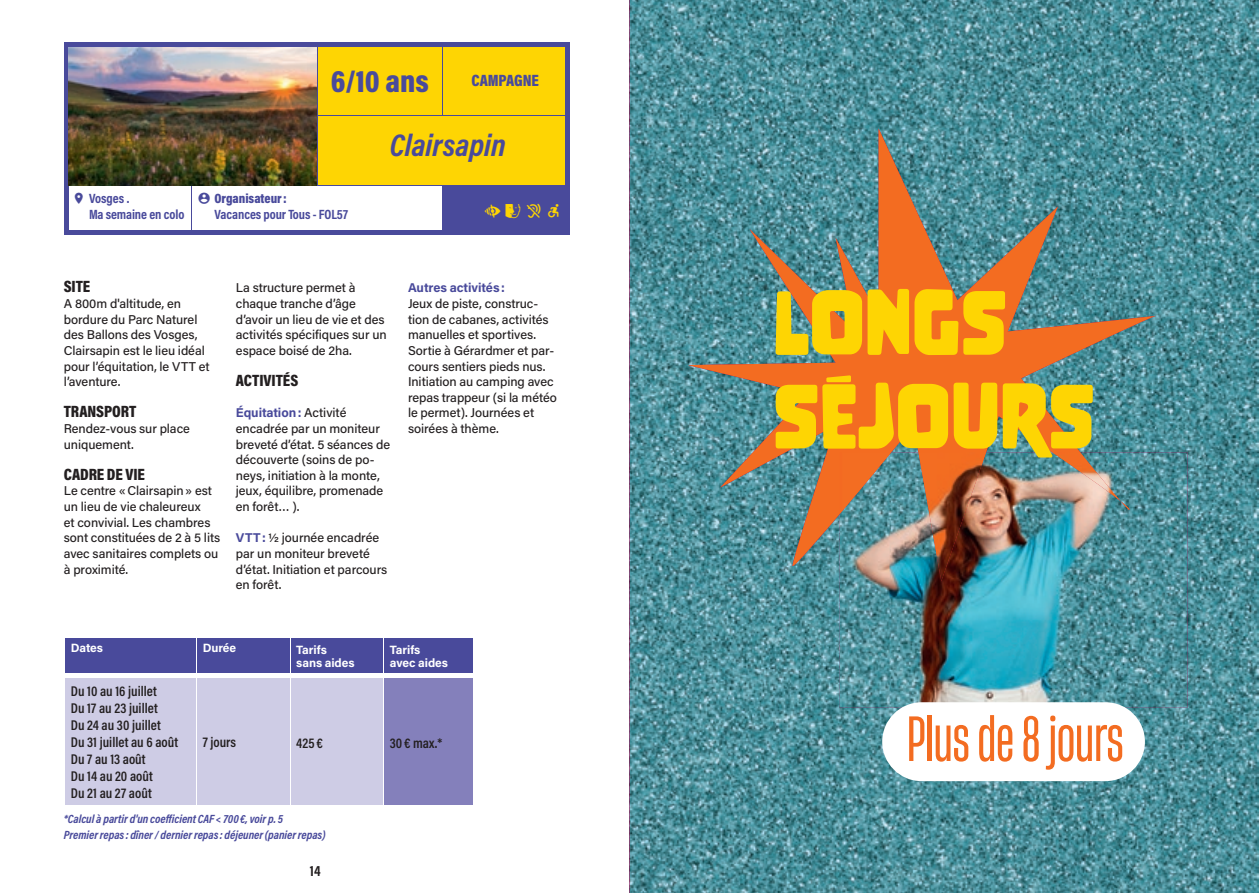
<style>
.page{position:relative;width:1259px;height:893px;background:#fff}
.page>*{position:absolute;margin:0;border:0;box-sizing:border-box;transform-origin:0 0}
.t1{font:82.5px/93.8px "Nove";letter-spacing:-.005em;color:#fed503}
.t2{font:60px "Heading Now 34";letter-spacing:-.005em;color:#f36c21}
.t3{font:italic 700 31.5px "Acumin Pro Cond";color:#494a9b}
.t4{font:900 31.5px "Acumin Pro Cond";color:#494a9b}
.t5{font:22.5px "Pictos Ville De Metz";color:#fed503}
.t6{font:900 16.5px "Acumin Pro Cond";letter-spacing:-.005em;color:#231f20}
.t7{font:900 16.5px "Acumin Pro Cond";letter-spacing:-.005em;color:#494a9b}
.t8{font:700 15px "Acumin Pro Cond";color:#231f20}
.t9{font:600 14.25px/17.1px "Acumin Pro Cond";color:#231f20}
.t10{font:700 13.5px/15.6px "Acumin Pro Cond";letter-spacing:-.005em;color:#494a9b}
.t11{font:900 13.5px "Acumin Pro Cond";letter-spacing:-.005em;color:#494a9b}
.t12{font:500 12.75px/15.6px "Acumin Pro";letter-spacing:-.005em;color:#231f20}
.t13{font:700 12.75px "Acumin Pro";letter-spacing:-.005em;color:#494a9b}
.t14{font:italic 700 12px/15.6px "Acumin Pro Cond";letter-spacing:-.005em;color:#494a9b}
.t15{font:700 12px/13.2px "Acumin Pro";letter-spacing:-.005em;color:#fff}
.s1{font-weight:700;color:#494a9b}
</style>
<div class="page">
<img style="left:629px;top:0;width:630px;height:893px">
<svg style="left:688px;top:128px;width:472px;height:453px;background:#808373"></svg>
<img style="left:889px;top:452px;width:298px;height:256px">
<img style="left:840px;top:581px;width:49px;height:127px">
<img style="left:840px;top:452px;width:289px;height:129px">
<div style="left:882px;top:702px;width:263px;height:79px;background:#fff;border-radius:39px"></div>
<div style="left:318px;top:47px;width:248px;height:138px;background:#fed503"></div>
<div style="left:442px;top:186px;width:126px;height:46px;background:#494a9b"></div>
<hr style="left:64px;top:43px;width:127px;height:4px;background:#494a9b">
<hr style="left:64px;top:47px;width:4px;height:68px;background:#494a9b">
<hr style="left:191px;top:43px;width:126px;height:4px;background:#494a9b">
<hr style="left:64px;top:115px;width:4px;height:71px;background:#494a9b">
<hr style="left:566px;top:186px;width:4px;height:44px;background:#494a9b">
<div style="left:442px;top:230px;width:128px;height:5px;background:#494a9b"></div>
<hr style="left:68px;top:185px;width:123px;height:1px;background:#494a9b">
<hr style="left:191px;top:185px;width:126px;height:1px;background:#494a9b">
<hr style="left:191px;top:186px;width:1px;height:44px;background:#494a9b">
<hr style="left:64px;top:186px;width:4px;height:44px;background:#494a9b">
<div style="left:64px;top:230px;width:127px;height:5px;background:#494a9b"></div>
<div style="left:191px;top:230px;width:126px;height:5px;background:#494a9b"></div>
<div style="left:317px;top:230px;width:125px;height:5px;background:#494a9b"></div>
<hr style="left:317px;top:43px;width:125px;height:4px;background:#494a9b">
<hr style="left:442px;top:43px;width:128px;height:4px;background:#494a9b">
<hr style="left:566px;top:47px;width:4px;height:68px;background:#494a9b">
<hr style="left:566px;top:115px;width:4px;height:71px;background:#494a9b">
<hr style="left:317px;top:47px;width:1px;height:68px;background:#494a9b">
<hr style="left:442px;top:47px;width:1px;height:68px;background:#494a9b">
<hr style="left:317px;top:115px;width:125px;height:1px;background:#494a9b">
<hr style="left:317px;top:116px;width:1px;height:69px;background:#494a9b">
<hr style="left:442px;top:115px;width:124px;height:1px;background:#494a9b">
<hr style="left:317px;top:185px;width:125px;height:1px;background:#494a9b">
<hr style="left:442px;top:185px;width:124px;height:1px;background:#494a9b">
<img style="left:68px;top:47px;width:249px;height:138px">
<svg style="left:66px;top:638px;width:407px;height:167px;background:#abaad1"></svg>
<div style="left:384px;top:676px;width:89px;height:129px;background:#8480bb"></div>
<hr style="left:196px;top:678px;width:1px;height:127px;background:#fff">
<hr style="left:196px;top:638px;width:1px;height:35px;background:#fff">
<hr style="left:290px;top:638px;width:1px;height:35px;background:#fff">
<hr style="left:384px;top:638px;width:1px;height:35px;background:#fff">
<hr style="left:290px;top:678px;width:1px;height:127px;background:#fff">
<hr style="left:384px;top:678px;width:1px;height:127px;background:#fff">
<div style="left:65px;top:673px;width:132px;height:5px;background:#fff"></div>
<div style="left:197px;top:673px;width:93px;height:5px;background:#fff"></div>
<div style="left:290px;top:673px;width:94px;height:5px;background:#fff"></div>
<div style="left:384px;top:673px;width:89px;height:5px;background:#fff"></div>
<h3 class="t4" style="left:331px;top:60px;width:100px">6/10 ans</h3>
<p class="t7" style="left:471px;top:70px;width:69px">CAMPAGNE</p>
<h3 class="t3" style="left:390px;top:124px;width:117px">Clairsapin</h3>
<p class="t10" style="left:89px;top:190px;width:97px">Vosges .<br>Ma semaine en colo</p>
<p class="t11" style="left:214px;top:190px;width:74px">Organisateur :</p>
<p class="t10" style="left:214px;top:206px;width:135px">Vacances pour Tous - FOL57</p>
<h3 class="t5" style="left:485px;top:201px;width:38px">K L</h3>
<p class="t6" style="left:64px;top:276px;width:28px">SITE</p>
<p class="t12" style="left:64px;top:295px;width:147px">A 800m d'altitude, en bordure du Parc Naturel des Ballons des Vosges,<br>Clairsapin est le lieu idéal pour l’équitation, le VTT et l’aventure.</p>
<p class="t6" style="left:64px;top:401px;width:74px">TRANSPORT</p>
<p class="t12" style="left:64px;top:420px;width:128px">Rendez-vous sur place uniquement.</p>
<p class="t6" style="left:64px;top:463px;width:83px">CADRE DE VIE</p>
<p class="t12" style="left:64px;top:483px;width:158px">Le centre « Clairsapin » est un lieu de vie chaleureux<br>et convivial. Les chambres sont constituées de 2 à 5 lits avec sanitaires complets ou à proximité.</p>
<p class="t12" style="left:236px;top:280px;width:152px">La structure permet à chaque tranche d’âge d’avoir un lieu de vie et des activités spécifiques sur un espace boisé de 2ha.</p>
<p class="t6" style="left:236px;top:370px;width:64px">ACTIVITÉS</p>
<p class="t12" style="left:236px;top:405px;width:156px"><span class="s1">Équitation :</span> Activité encadrée par un moniteur breveté d’état. 5 séances de découverte (soins de po&shy;neys, initiation à la monte, jeux, équilibre, promenade en forêt… ).</p>
<p class="t12" style="left:236px;top:530px;width:153px"><span class="s1">VTT :</span> ½ journée encadrée par un moniteur breveté d’état. Initiation et parcours en forêt.</p>
<p class="t13" style="left:408px;top:279px;width:98px">Autres activités :</p>
<p class="t12" style="left:408px;top:295px;width:150px">Jeux de piste, construc&shy;tion de cabanes, activités manuelles et sportives.<br>Sortie à Gérardmer et par&shy;cours sentiers pieds nus.<br>Initiation au camping avec repas trappeur (si la météo le permet). Journées et soirées à thème.</p>
<p class="t15" style="left:71px;top:641px;width:34px">Dates</p>
<p class="t15" style="left:203px;top:641px;width:35px">Durée</p>
<p class="t15" style="left:296px;top:642px;width:60px">Tarifs sans aides</p>
<p class="t15" style="left:390px;top:642px;width:60px">Tarifs avec aides</p>
<p class="t9" style="left:71px;top:682px;width:109px">Du 10 au 16 juillet<br>Du 17 au 23 juillet<br>Du 24 au 30 juillet<br>Du 31 juillet au 6 août<br>Du 7 au 13 août<br>Du 14 au 20 août<br>Du 21 au 27 août</p>
<p class="t9" style="left:203px;top:733px;width:35px">7 jours</p>
<p class="t9" style="left:296px;top:734px;width:28px">425 €</p>
<p class="t9" style="left:390px;top:734px;width:54px">30 € max.*</p>
<p class="t14" style="left:64px;top:811px;width:263px">*Calcul à partir d'un coefficient CAF &lt; 700 €, voir p. 5<br>Premier repas : dîner / dernier repas : déjeuner (panier repas)</p>
<p class="t8" style="left:310px;top:861px;width:12px">14</p>
<h1 class="t1" style="left:772px;top:276px;width:324px">LONGS<br>SÉJOURS</h1>
<h2 class="t2" style="left:906px;top:698px;width:218px">Plus de 8 jours</h2>
</div>
